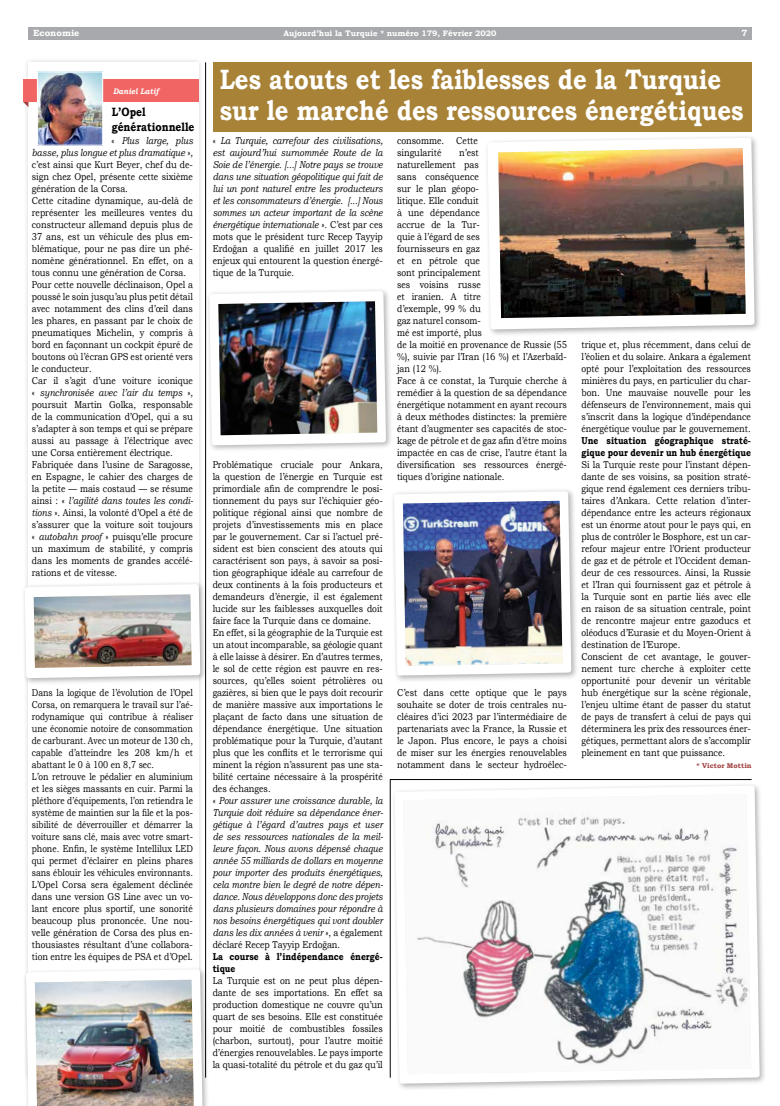
<style>
.page{position:relative;width:780px;height:1106px;background:#fff}
.page>*{position:absolute;margin:0;border:0;box-sizing:border-box;transform-origin:0 0}
.t1{font:700 28px/31px "Bookman Old Style";color:#fff;scale:.85 1}
.t2{font:700 12px/14.4px "Bookman Old Style";color:#000;scale:.85 1}
.t3{font:10px/12px "Bookman Old Style";color:#000;scale:.85 1}
.t4{font:10px/12px "Bookman Old Style";color:#000;scale:.82 1}
.t5{font:italic 10px/12px "Bookman Old Style";color:#000;text-align:justify;scale:.85 1}
.t6{font:700 10px/12px "Bookman Old Style";color:#000;scale:.85 1}
.t7{font:700 9px "Bookman Old Style";color:#fff}
.t8{font:700 8px "Bookman Old Style";color:#fff}
.t9{font:italic 700 8px "Bookman Old Style";color:#fff;scale:.9 1}
.t10{font:700 7px "Bookman Old Style";color:#a04140}
.s1{font-style:italic}
.s2{font-style:normal}
</style>
<div class="page">
<div style="left:213px;top:62px;width:538px;height:70px;background:#a88337"></div>
<div style="left:28px;top:27px;width:723px;height:13px;background:#a7a9ac"></div>
<hr style="left:205px;top:62px;width:1px;height:1015px;background:#000">
<div style="left:391px;top:782px;width:376px;height:309px;background:#000;opacity:.3"></div>
<svg style="left:394px;top:785px;width:365px;height:298px"></svg>
<img style="left:403px;top:794px;width:348px;height:280px">
<div style="left:23px;top:57px;width:181px;height:1025px;background:#f8f8f8"></div>
<div style="left:28px;top:62px;width:170px;height:1015px;background:#fff"></div>
<svg style="left:23px;top:101px;width:5px;height:6px"></svg>
<div style="left:23px;top:79px;width:175px;height:22px;background:#f16664"></div>
<img style="left:39px;top:74px;width:62px;height:69px">
<div style="left:37px;top:72px;width:66px;height:73px;border:1px solid #fff"></div>
<div style="left:484px;top:134px;width:278px;height:203px;background:#000;opacity:.3"></div>
<svg style="left:487px;top:138px;width:267px;height:191px"></svg>
<div style="left:21px;top:580px;width:187px;height:105px;background:#000;opacity:.3"></div>
<div style="left:206px;top:287px;width:187px;height:166px;background:#000;opacity:.3"></div>
<img style="left:498px;top:148px;width:247px;height:170px">
<svg style="left:25px;top:584px;width:175px;height:94px"></svg>
<img style="left:34px;top:594px;width:158px;height:74px">
<svg style="left:209px;top:291px;width:177px;height:154px"></svg>
<img style="left:218px;top:301px;width:159px;height:134px">
<hr style="left:390px;top:779px;width:1px;height:298px;background:#000">
<hr style="left:390px;top:779px;width:361px;height:1px;background:#000">
<div style="left:390px;top:488px;width:188px;height:195px;background:#000;opacity:.3"></div>
<svg style="left:394px;top:491px;width:177px;height:184px"></svg>
<img style="left:403px;top:501px;width:159px;height:165px">
<div style="left:22px;top:965px;width:188px;height:141px;background:#000;opacity:.3"></div>
<svg style="left:26px;top:969px;width:177px;height:137px"></svg>
<img style="left:35px;top:979px;width:159px;height:127px">
<p class="t7" style="left:33px;top:26px;width:48px">Economie</p>
<p class="t8" style="left:283px;top:27px;width:214px">Aujourd’hui la Turquie * numéro 179, Février 2020</p>
<p class="t7" style="left:741px;top:26px;width:7px">7</p>
<h1 class="t1" style="left:220px;top:64px;width:618px">Les atouts et les faiblesses de la Turquie sur le marché des ressources énergétiques</h1>
<p class="t9" style="left:113px;top:86px;width:52px">Daniel Latif</p>
<p class="t2" style="left:112px;top:105px;width:99px">L’Opel générationnelle</p>
<p class="t3" style="left:32px;top:135px;width:191px;text-indent:80px">« <span class="s1">Plus large, plus basse, plus longue et plus dramatique</span> »<span class="s1">, </span>c’est ainsi que Kurt Beyer, chef du de&shy;sign chez Opel, présente cette sixième génération de la Corsa.<br>Cette citadine dynamique, au-delà de représenter les meilleures ventes du constructeur allemand depuis plus de 37 ans, est un véhicule des plus em&shy;blématique, pour ne pas dire un phé&shy;nomène générationnel. En effet, on a tous connu une génération de Corsa.<br>Pour cette nouvelle déclinaison, Opel a poussé le soin jusqu’au plus petit détail avec notamment des clins d’œil dans les phares, en passant par le choix de pneumatiques Michelin, y compris à bord en façonnant un cockpit épuré de boutons où l’écran GPS est orienté vers le conducteur.<br>Car il s’agit d’une voiture iconique « <span class="s1">synchronisée avec l’air du temps</span> »<span class="s1">, </span>poursuit Martin Golka, responsable de la communication d’Opel, qui a su s’adapter à son temps et qui se prépare aussi au passage à l’électrique avec une Corsa entièrement électrique.<br>Fabriquée dans l’usine de Saragosse, en Espagne, le cahier des charges de la petite — mais costaud — se résume ainsi : « <span class="s1">l’agilité dans toutes les condi&shy;tions</span> ». Ainsi, la volonté d’Opel a été de s’assurer que la voiture soit toujours « <span class="s1">autobahn proof</span> » puisqu’elle procure un maximum de stabilité, y compris dans les moments de grandes accélé&shy;rations et de vitesse.</p>
<p class="t5" style="left:213px;top:134px;width:202px"><span class="s2">«</span> La Turquie, carrefour des civilisations, est aujourd’hui surnommée Route de la Soie de l’énergie. [...] Notre pays se trouve dans une situation géopolitique qui fait de lui un pont naturel entre les producteurs et les consommateurs d’énergie. [...] Nous sommes un acteur important de la scène énergétique internationale <span class="s2">». C’est par ces mots que le président turc Recep Tayyip Erdoğan a qualifié en juillet 2017 les enjeux qui entourent la question énergé&shy;tique de la Turquie.</span></p>
<p class="t3" style="left:397px;top:135px;width:96px">consomme. Cette singularité</p>
<p class="t3" style="left:397px;top:147px;width:201px;text-indent:62px">n’est<br>naturellement pas<br>sans conséquence<br>sur le plan géopo-<br>litique. Elle conduit<br>à une dépendance<br>accrue de la Tur-<br>quie à l’égard de ses<br>fournisseurs en gaz<br>et en pétrole que<br>sont principalement<br>ses voisins russe<br>et iranien. A titre<br>d’exemple, 99 % du<br>gaz naturel consom-<br>mé est importé, plus<br>de la moitié en provenance de Russie (55 %), suivie par l’Iran (16 %) et l’Azerbaïd&shy;jan (12 %).<br>Face à ce constat, la Turquie cherche à remédier à la question de sa dépendance énergétique notamment en ayant recours à deux méthodes distinctes: la première étant d’augmenter ses capacités de stoc&shy;kage de pétrole et de gaz afin d’être moins impactée en cas de crise, l’autre étant la diversification ses ressources énergé&shy;tiques d’origine nationale.</p>
<p class="t3" style="left:581px;top:339px;width:201px;text-align:justify">trique et, plus récemment, dans celui de l’éolien et du solaire. Ankara a également opté pour l’exploitation des ressources minières du pays, en particulier du char&shy;bon. Une mauvaise nouvelle pour les défenseurs de l’environnement, mais qui s’inscrit dans la logique d’indépendance énergétique voulue par le gouvernement.</p>
<p class="t6" style="left:581px;top:434px;width:201px">Une situation géographique straté&shy;gique pour devenir un hub énergétique</p>
<p class="t3" style="left:581px;top:459px;width:201px">Si la Turquie reste pour l’instant dépen&shy;dante de ses voisins, sa position straté&shy;gique rend également ces derniers tribu&shy;taires d’Ankara. Cette relation d’inter&shy;dépendance entre les acteurs régionaux est un énorme atout pour le pays qui, en plus de contrôler le Bosphore, est un car&shy;refour majeur entre l’Orient producteur de gaz et de pétrole et l’Occident deman&shy;deur de ces ressources. Ainsi, la Russie et l’Iran qui fournissent gaz et pétrole à la Turquie sont en partie liés avec elle en raison de sa situation centrale, point de rencontre majeur entre gazoducs et oléoducs d’Eurasie et du Moyen-Orient à destination de l’Europe.<br>Conscient de cet avantage, le gouver&shy;nement turc cherche à exploiter cette opportunité pour devenir un véritable hub énergétique sur la scène régionale, l’enjeu ultime étant de passer du statut de pays de transfert à celui de pays qui déterminera les prix des ressources éner&shy;gétiques, permettant alors de s’accomplir pleinement en tant que puissance.</p>
<p class="t10" style="left:696px;top:761px;width:57px">* Victor Mottin</p>
<p class="t3" style="left:213px;top:459px;width:202px">Problématique cruciale pour Ankara, la question de l’énergie en Turquie est primordiale afin de comprendre le posi&shy;tionnement du pays sur l’échiquier géo&shy;politique régional ainsi que nombre de projets d’investissements mis en place par le gouvernement. Car si l’actuel pré&shy;sident est bien conscient des atouts qui caractérisent son pays, à savoir sa posi&shy;tion géographique idéale au carrefour de deux continents à la fois producteurs et demandeurs d’énergie, il est également lucide sur les faiblesses auxquelles doit faire face la Turquie dans ce domaine.<br>En effet, si la géographie de la Turquie est un atout incomparable, sa géologie quant à elle laisse à désirer. En d’autres termes, le sol de cette région est pauvre en res&shy;sources, qu’elles soient pétrolières ou gazières, si bien que le pays doit recourir de manière massive aux importations le plaçant de facto dans une situation de dépendance énergétique. Une situation problématique pour la Turquie, d’autant plus que les conflits et le terrorisme qui minent la région n’assurent pas une sta&shy;bilité certaine nécessaire à la prospérité des échanges.<br>« <span class="s1">Pour assurer une croissance durable, la Turquie doit réduire sa dépendance éner&shy;gétique à l’égard d’autres pays et user de ses ressources nationales de la meil&shy;leure façon. Nous avons dépensé chaque année 55 milliards de dollars en moyenne pour importer des produits énergétiques, cela montre bien le degré de notre dépen&shy;dance. Nous développons donc des projets dans plusieurs domaines pour répondre à nos besoins énergétiques qui vont doubler dans les dix années à venir</span> », a également déclaré Recep Tayyip Erdoğan.</p>
<p class="t6" style="left:213px;top:950px;width:201px">La course à l’indépendance énergé&shy;tique</p>
<p class="t3" style="left:213px;top:975px;width:202px;text-align:justify">La Turquie est on ne peut plus dépen&shy;dante de ses importations. En effet sa production domestique ne couvre qu’un quart de ses besoins. Elle est constituée pour moitié de combustibles fossiles (charbon, surtout), pour l’autre moitié d’énergies renouvelables. Le pays importe la quasi-totalité du pétrole et du gaz qu’il</p>
<p class="t4" style="left:32px;top:687px;width:198px">Dans la logique de l’évolution de l’Opel Corsa, on remarquera le travail sur l’aé&shy;rodynamique qui contribue à réaliser une économie notoire de consommation de carburant. Avec un moteur de 130 ch, capable d’atteindre les 208 km/h et abattant le 0 à 100 en 8,7 sec.<br>L’on retrouve le pédalier en aluminium et les sièges massants en cuir. Parmi la pléthore d’équipements, l’on retiendra le système de maintien sur la file et la pos&shy;sibilité de déverrouiller et démarrer la voiture sans clé, mais avec votre smart&shy;phone. Enfin, le système Intellilux LED qui permet d’éclairer en pleins phares sans éblouir les véhicules environnants.<br>L’Opel Corsa sera également déclinée dans une version GS Line avec un vo&shy;lant encore plus sportif, une sonorité beaucoup plus prononcée. Une nou&shy;velle génération de Corsa des plus en&shy;thousiastes résultant d’une collabora&shy;tion entre les équipes de PSA et d’Opel.</p>
<p class="t3" style="left:397px;top:687px;width:201px;text-align:justify">C’est dans cette optique que le pays souhaite se doter de trois centrales nu&shy;cléaires d’ici 2023 par l’intermédiaire de partenariats avec la France, la Russie et le Japon. Plus encore, le pays a choisi de miser sur les énergies renouvelables notamment dans le secteur hydroélec-</p>
</div>
